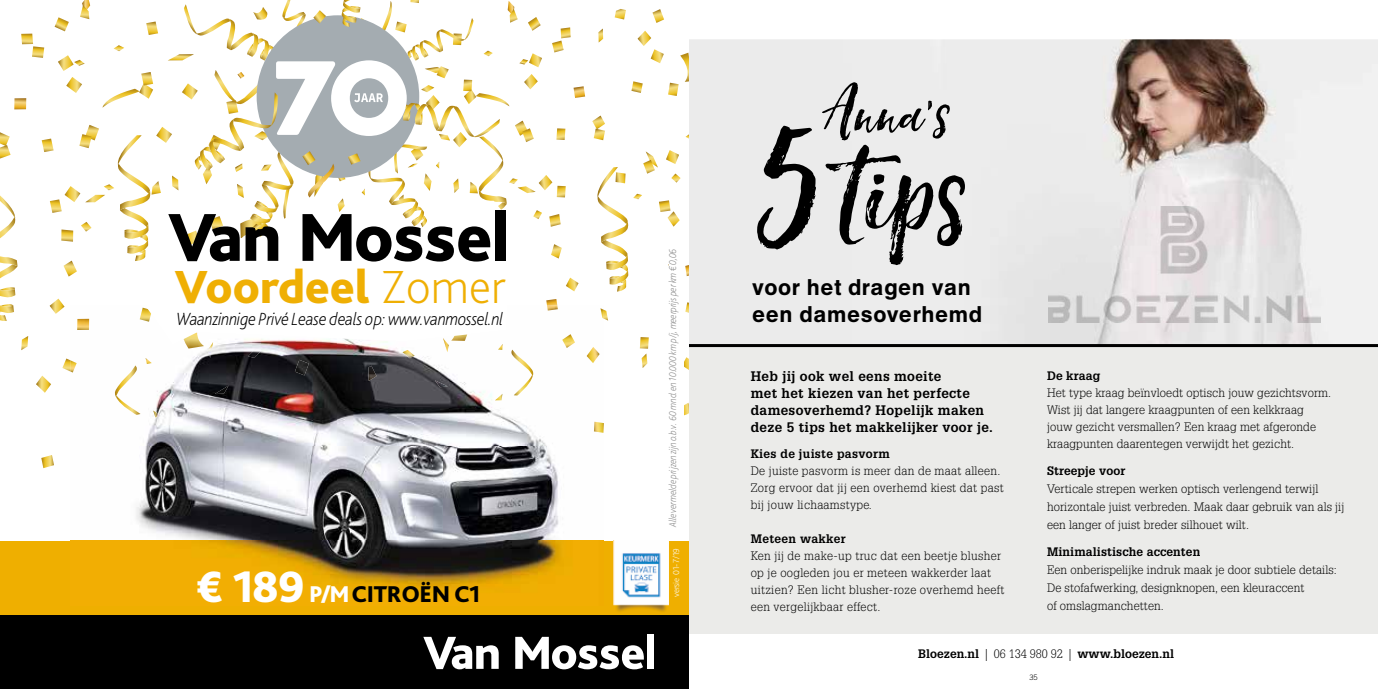
<style>
.page{position:relative;width:1378px;height:689px;background:#fff}
.page>*{position:absolute;margin:0;border:0;box-sizing:border-box;transform-origin:0 0}
.t1{font:165px "Hello Sunshine";color:#000}
.t2{font:italic 79.65px "Hello Sunshine";color:#000}
.t3{font:800 48.6px "Bliss Pro";color:#efaf04}
.t4{font:800 24px "Bliss Pro";letter-spacing:-.015em;color:#000}
.t5{font:700 22.5px/27px "Helvetica Greek";color:#000}
.t6{font:italic 200 18.45px "Bliss Pro";letter-spacing:-.02em;color:#000;scale:.94 1}
.t7{font:700 13.5px/17px "Glypha LT Std";letter-spacing:.025em;color:#000}
.t8{font:300 12px/17px "Glypha LT Std";letter-spacing:.01em;color:#000}
.t9{font:700 12px "Glypha LT Std";letter-spacing:.01em;color:#000}
.t10{font:italic 200 10.5px "Bliss Pro";letter-spacing:-.02em;color:#878787;scale:.91 1}
.t11{font:200 9px "Bliss Pro";color:#fff}
.t12{font:300 7.5px "Trade Gothic LT Std";color:#000}
.s1{font-weight:200}
.s2{font-size:46.05px;color:#fff}
.s3{color:#fff}
.s4{font-size:212.85px}
.s5{font-weight:300}
</style>
<div class="page">
<div style="left:0;top:614px;width:689px;height:75px;background:#000"></div>
<svg style="left:515px;top:637px;width:129px;height:32px"></svg>
<div style="left:647px;top:634px;width:7px;height:35px;background:#fff"></div>
<svg style="left:423px;top:637px;width:76px;height:32px"></svg>
<svg style="left:21px;top:336px;width:7px;height:14px"></svg>
<svg style="left:36px;top:376px;width:15px;height:17px"></svg>
<svg style="left:41px;top:455px;width:13px;height:13px"></svg>
<svg style="left:615px;top:9px;width:11px;height:11px"></svg>
<svg style="left:652px;top:9px;width:12px;height:14px"></svg>
<svg style="left:684px;top:357px;width:5px;height:13px"></svg>
<svg style="left:684px;top:403px;width:5px;height:13px"></svg>
<svg style="left:685px;top:302px;width:4px;height:11px"></svg>
<svg style="left:640px;top:337px;width:9px;height:31px"></svg>
<svg style="left:631px;top:31px;width:58px;height:65px"></svg>
<svg style="left:592px;top:116px;width:13px;height:24px"></svg>
<svg style="left:598px;top:29px;width:5px;height:14px"></svg>
<svg style="left:597px;top:150px;width:92px;height:142px"></svg>
<div style="left:0;top:541px;width:689px;height:74px;background:#efaf00"></div>
<img style="left:71px;top:345px;width:532px;height:241px">
<svg style="left:62px;top:358px;width:15px;height:14px"></svg>
<svg style="left:153px;top:410px;width:10px;height:7px"></svg>
<img style="left:208px;top:345px;width:5px;height:13px">
<img style="left:248px;top:349px;width:14px;height:9px">
<img style="left:215px;top:385px;width:14px;height:9px">
<img style="left:116px;top:395px;width:24px;height:20px">
<img style="left:114px;top:365px;width:24px;height:32px">
<img style="left:295px;top:360px;width:14px;height:15px">
<img style="left:173px;top:345px;width:31px;height:3px">
<svg style="left:145px;top:358px;width:7px;height:6px"></svg>
<img style="left:562px;top:334px;width:13px;height:14px">
<svg style="left:600px;top:308px;width:8px;height:13px"></svg>
<img style="left:587px;top:347px;width:12px;height:16px">
<svg style="left:495px;top:394px;width:7px;height:6px"></svg>
<img style="left:443px;top:345px;width:6px;height:7px">
<svg style="left:402px;top:350px;width:13px;height:8px"></svg>
<svg style="left:594px;top:422px;width:10px;height:11px"></svg>
<svg style="left:435px;top:380px;width:13px;height:7px"></svg>
<img style="left:514px;top:376px;width:18px;height:20px">
<img style="left:510px;top:350px;width:24px;height:26px">
<img style="left:368px;top:366px;width:8px;height:15px">
<svg style="left:498px;top:345px;width:5px;height:5px"></svg>
<img style="left:613px;top:541px;width:56px;height:71px">
<svg style="left:183px;top:332px;width:320px;height:13px"></svg>
<div style="left:669px;top:236px;width:14px;height:304px;background:#fff"></div>
<svg style="left:0;top:0;width:585px;height:330px"></svg>
<div style="left:689px;top:345px;width:689px;height:289px;background:#ebebe9"></div>
<img style="left:689px;top:39px;width:689px;height:305px">
<img style="left:1048px;top:206px;width:272px;height:116px">
<hr style="left:689px;top:344px;width:689px;height:3px;background:#000">
<h3 class="t3" style="left:175px;top:257px;width:332px">Voordeel <span class="s1">Zomer</span></h3>
<h3 class="t6" style="left:176px;top:307px;width:349px">Waanzinnige Privé Lease deals op: www.vanmossel.nl</h3>
<h3 class="t4" style="left:197px;top:579px;width:285px"><span class="s2">€ 189</span> <span class="s3">P/M</span> CITROËN C1</h3>
<p class="t10" style="left:666px;top:527px;width:308px;rotate:-90deg">Alle vermelde prijzen zijn o.b.v. 60 mnd. en 10.000 km p/j, meerprijs per km € 0,06</p>
<p class="t11" style="left:670px;top:597px;width:51px;rotate:-90deg">versie 01-7/19</p>
<h2 class="t2" style="left:818px;top:69px;width:129px">Anna's</h2>
<h1 class="t1" style="left:756px;top:101px;width:211px"><span class="s4">5</span> tips</h1>
<h3 class="t5" style="left:752px;top:274px;width:232px">voor het dragen van een damesoverhemd</h3>
<p class="t7" style="left:751px;top:367px;width:244px">Heb jij ook wel eens moeite<br>met het kiezen van het perfecte damesoverhemd? Hopelijk maken deze 5 tips het makkelijker voor je.</p>
<p class="t9" style="left:751px;top:446px;width:140px">Kies de juiste pasvorm</p>
<p class="t8" style="left:751px;top:462px;width:254px">De juiste pasvorm is meer dan de maat alleen.<br>Zorg ervoor dat jij een overhemd kiest dat past bij jouw lichaamstype.</p>
<p class="t9" style="left:751px;top:531px;width:96px">Meteen wakker</p>
<p class="t8" style="left:751px;top:547px;width:255px">Ken jij de make-up truc dat een beetje blusher op je oogleden jou er meteen wakkerder laat uitzien? Een licht blusher-roze overhemd heeft een vergelijkbaar effect.</p>
<p class="t9" style="left:1047px;top:368px;width:55px">De kraag</p>
<p class="t8" style="left:1047px;top:384px;width:286px">Het type kraag beïnvloedt optisch jouw gezichtsvorm.<br>Wist jij dat langere kraagpunten of een kelkkraag jouw gezicht versmallen? Een kraag met afgeronde kraagpunten daarentegen verwijdt het gezicht.</p>
<p class="t9" style="left:1047px;top:463px;width:80px">Streepje voor</p>
<p class="t8" style="left:1047px;top:480px;width:299px;line-height:18px">Verticale strepen werken optisch verlengend terwijl horizontale juist verbreden. Maak daar gebruik van als jij een langer of juist breder silhouet wilt.</p>
<p class="t9" style="left:1047px;top:544px;width:155px">Minimalistische accenten</p>
<p class="t8" style="left:1047px;top:561px;width:291px;line-height:18px">Een onberispelijke indruk maak je door subtiele details:<br>De stofafwerking, designknopen, een kleuraccent<br>of omslagmanchetten.</p>
<p class="t9" style="left:918px;top:646px;width:257px">Bloezen.nl <span class="s5">| 06 134 980 92 |</span> www.bloezen.nl</p>
<p class="t12" style="left:1029px;top:672px;width:10px">35</p>
</div>
